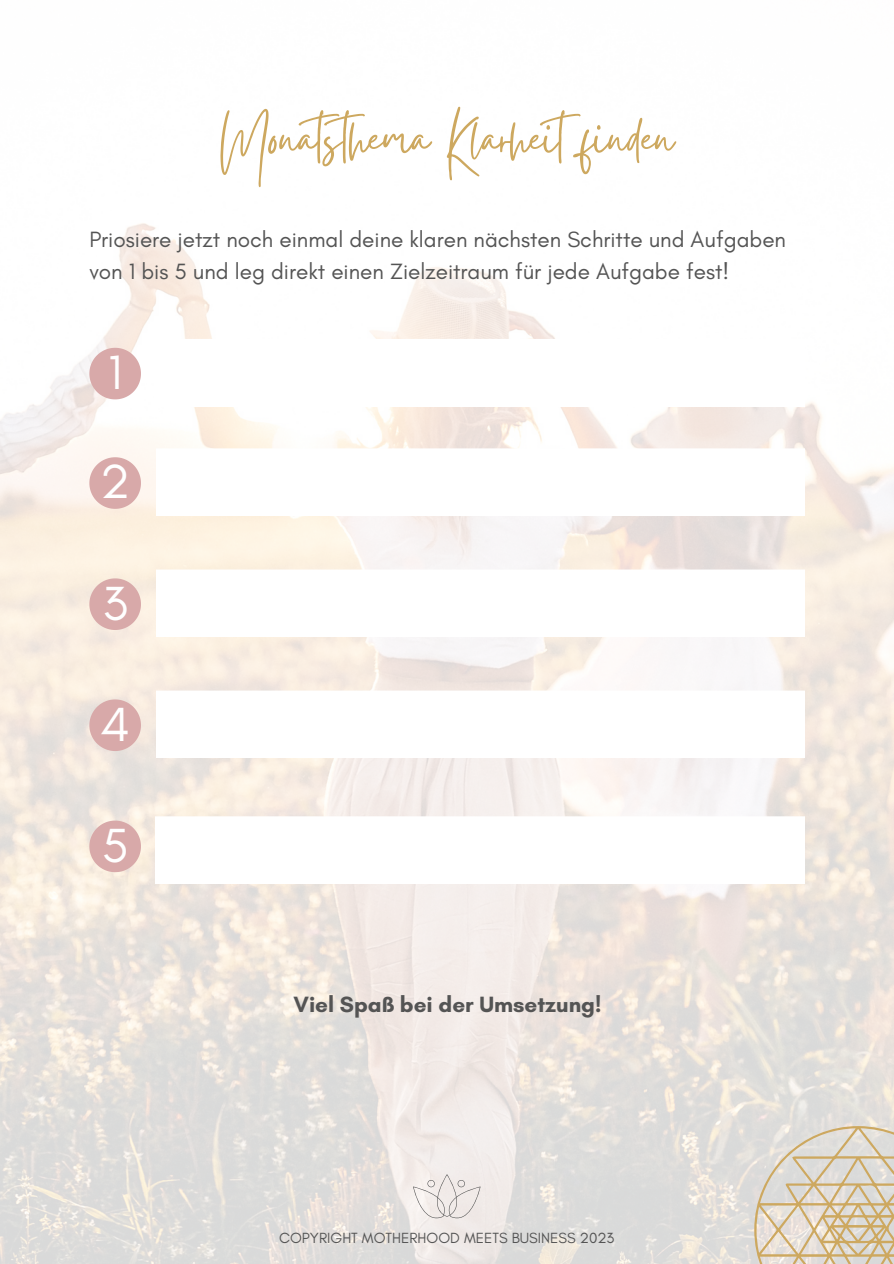
<style>
.page{position:relative;width:894px;height:1264px;background:#fff}
.page>*{position:absolute;margin:0;border:0;box-sizing:border-box;transform-origin:0 0}
.t1{font:63px "Gistesy";color:#cda85f}
.t2{font:48.75px "Glacial Indifference";color:#fff}
.t3{font:22.5px/31.5px "Glacial Indifference";color:#545454}
.t4{font:700 22.5px "Glacial Indifference";color:#545454}
.t5{font:15px "Glacial Indifference";color:#545454}
</style>
<div class="page">
<img style="left:0;top:223px;width:893px;height:1040px">
<svg style="left:413px;top:1174px;width:67px;height:43px;background:#e8e3e0"></svg>
<svg style="left:753px;top:1125px;width:140px;height:138px;background:#dcd2c0"></svg>
<svg style="left:89px;top:348px;width:52px;height:51px;background:#dfb9b8"></svg>
<svg style="left:89px;top:457px;width:52px;height:52px;background:#e0bab8"></svg>
<svg style="left:89px;top:578px;width:52px;height:52px;background:#dfb8b5"></svg>
<svg style="left:156px;top:339px;width:648px;height:67px"></svg>
<svg style="left:89px;top:699px;width:52px;height:52px;background:#ddb6b5"></svg>
<svg style="left:89px;top:820px;width:52px;height:52px;background:#deb8b5"></svg>
<svg style="left:156px;top:448px;width:648px;height:67px"></svg>
<svg style="left:156px;top:569px;width:648px;height:67px"></svg>
<svg style="left:156px;top:690px;width:648px;height:67px"></svg>
<svg style="left:156px;top:816px;width:648px;height:67px"></svg>
<h3 class="t1" style="left:220px;top:94px;width:455px">Monatsthema Klarheitfinden</h3>
<p class="t3" style="left:89px;top:224px;width:698px">Priosiere jetzt noch einmal deine klaren nächsten Schritte und Aufgaben von 1 bis 5 und leg direkt einen Zielzeitraum für jede Aufgabe fest!</p>
<p class="t2" style="left:108px;top:342px;width:16px">1</p>
<p class="t2" style="left:100px;top:452px;width:32px">2</p>
<p class="t2" style="left:102px;top:573px;width:27px">3</p>
<p class="t2" style="left:100px;top:694px;width:31px">4</p>
<p class="t2" style="left:102px;top:815px;width:28px">5</p>
<p class="t4" style="left:293px;top:990px;width:309px">Viel Spaß bei der Umsetzung!</p>
<h1 class="t5" style="left:279px;top:1228px;width:336px">COPYRIGHT MOTHERHOOD MEETS BUSINESS 2023</h1>
</div>
